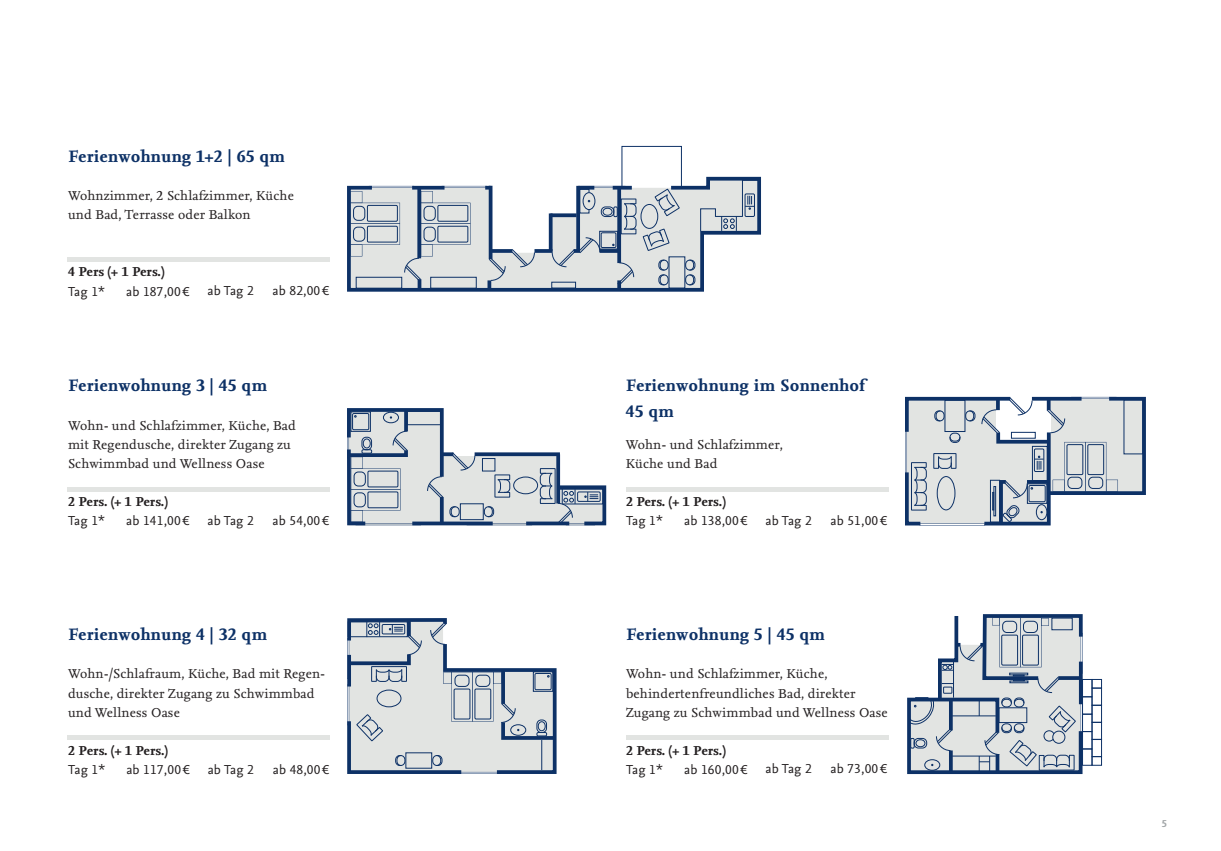
<style>
.page{position:relative;width:1221px;height:851px;background:#fff}
.page>*{position:absolute;margin:0;border:0;box-sizing:border-box;transform-origin:0 0}
.t1{font:700 17.25px/25.5px "Nexus Serif OT";letter-spacing:.02em;color:#0d3166}
.t2{font:13.5px/19.2px "Nexus Serif OT";letter-spacing:.01em;color:#231f20}
.t3{font:13.5px "Nexus Sans OT";letter-spacing:.01em;color:#231f20}
.t4{font:700 13.5px "Nexus Serif OT";letter-spacing:.01em;color:#231f20}
.t5{font:700 10.5px "Nexus Sans OT";color:#a3a7a9}
</style>
<div class="page">
<svg style="left:347px;top:618px;width:210px;height:156px"></svg>
<svg style="left:347px;top:175px;width:414px;height:117px"></svg>
<svg style="left:417px;top:281px;width:4px;height:10px"></svg>
<svg style="left:487px;top:280px;width:4px;height:10px"></svg>
<svg style="left:617px;top:285px;width:4px;height:5px"></svg>
<hr style="left:412px;top:186px;width:32px;height:3px;background:#0d3166">
<svg style="left:488px;top:186px;width:4px;height:71px"></svg>
<svg style="left:490px;top:249px;width:21px;height:4px"></svg>
<svg style="left:535px;top:249px;width:16px;height:4px"></svg>
<hr style="left:549px;top:213px;width:3px;height:38px;background:#0d3166">
<svg style="left:550px;top:213px;width:26px;height:4px"></svg>
<svg style="left:576px;top:186px;width:4px;height:51px"></svg>
<svg style="left:600px;top:249px;width:17px;height:4px"></svg>
<hr style="left:578px;top:186px;width:16px;height:3px;background:#0d3166">
<svg style="left:617px;top:262px;width:17px;height:23px"></svg>
<svg style="left:488px;top:257px;width:17px;height:24px"></svg>
<svg style="left:511px;top:249px;width:24px;height:18px"></svg>
<svg style="left:551px;top:237px;width:49px;height:30px"></svg>
<hr style="left:612px;top:186px;width:19px;height:3px;background:#0d3166">
<svg style="left:617px;top:189px;width:4px;height:74px"></svg>
<hr style="left:369px;top:186px;width:45px;height:2px;background:#0d3166">
<hr style="left:441px;top:186px;width:46px;height:2px;background:#0d3166">
<hr style="left:580px;top:186px;width:45px;height:2px;background:#0d3166">
<div style="left:621px;top:146px;width:60px;height:41px;border:1px solid #0d3166"></div>
<svg style="left:350px;top:191px;width:120px;height:90px"></svg>
<div style="left:367px;top:226px;width:30px;height:16px;border:1px solid #0d3166"></div>
<div style="left:353px;top:227px;width:12px;height:14px;border:1px solid #0d3166;border-radius:4px"></div>
<svg style="left:700px;top:180px;width:57px;height:52px"></svg>
<div style="left:640px;top:204px;width:18px;height:24px;border:1px solid #0d3166;border-radius:50%"></div>
<div style="left:660px;top:275px;width:8px;height:10px;border:1px solid #0d3166;border-radius:4px"></div>
<div style="left:660px;top:260px;width:8px;height:10px;border:1px solid #0d3166;border-radius:4px"></div>
<svg style="left:658px;top:260px;width:7px;height:25px"></svg>
<div style="left:685px;top:275px;width:8px;height:10px;border:1px solid #0d3166;border-radius:4px"></div>
<div style="left:685px;top:260px;width:8px;height:10px;border:1px solid #0d3166;border-radius:4px"></div>
<svg style="left:688px;top:260px;width:7px;height:25px"></svg>
<svg style="left:620px;top:198px;width:16px;height:36px"></svg>
<svg style="left:654px;top:189px;width:25px;height:27px"></svg>
<svg style="left:642px;top:228px;width:27px;height:23px"></svg>
<div style="left:583px;top:192px;width:12px;height:18px;border:1px solid #0d3166;border-radius:50%"></div>
<svg style="left:579px;top:189px;width:11px;height:24px"></svg>
<div style="left:599px;top:231px;width:18px;height:18px;border:1px solid #0d3166"></div>
<div style="left:601px;top:232px;width:15px;height:16px;border:1px solid #0d3166"></div>
<div style="left:356px;top:277px;width:46px;height:11px;border:1px solid #0d3166"></div>
<div style="left:430px;top:277px;width:46px;height:11px;border:1px solid #0d3166"></div>
<div style="left:601px;top:207px;width:13px;height:10px;border:1px solid #0d3166;border-radius:4px"></div>
<svg style="left:602px;top:208px;width:10px;height:8px"></svg>
<div style="left:613px;top:207px;width:4px;height:10px;border:1px solid #0d3166"></div>
<svg style="left:347px;top:408px;width:260px;height:118px"></svg>
<div style="left:362px;top:449px;width:10px;height:4px;border:1px solid #0d3166"></div>
<svg style="left:905px;top:396px;width:241px;height:129px"></svg>
<div style="left:1082px;top:679px;width:10px;height:17px;border:1px solid #0d3166"></div>
<div style="left:1091px;top:687px;width:10px;height:18px;border:1px solid #0d3166"></div>
<div style="left:1091px;top:704px;width:10px;height:18px;border:1px solid #0d3166"></div>
<div style="left:1091px;top:722px;width:10px;height:17px;border:1px solid #0d3166"></div>
<div style="left:1091px;top:739px;width:10px;height:17px;border:1px solid #0d3166"></div>
<div style="left:1091px;top:679px;width:10px;height:9px;border:1px solid #0d3166"></div>
<div style="left:1091px;top:756px;width:10px;height:9px;border:1px solid #0d3166"></div>
<div style="left:1082px;top:696px;width:10px;height:18px;border:1px solid #0d3166"></div>
<div style="left:1082px;top:714px;width:10px;height:17px;border:1px solid #0d3166"></div>
<div style="left:1082px;top:731px;width:10px;height:18px;border:1px solid #0d3166"></div>
<div style="left:1082px;top:748px;width:10px;height:17px;border:1px solid #0d3166"></div>
<svg style="left:907px;top:614px;width:177px;height:160px"></svg>
<hr style="left:68px;top:257px;width:262px;height:4px;background:#e2e4e2">
<hr style="left:68px;top:487px;width:262px;height:4px;background:#e2e4e2">
<hr style="left:626px;top:487px;width:262px;height:4px;background:#e2e4e2">
<div style="left:626px;top:735px;width:262px;height:5px;background:#e2e4e2"></div>
<div style="left:68px;top:735px;width:262px;height:5px;background:#e2e4e2"></div>
<p class="t1" style="left:68px;top:144px;width:218px">Ferienwohnung 1+2 | 65 qm</p>
<p class="t2" style="left:68px;top:186px;width:227px">Wohnzimmer, 2 Schlafzimmer, Küche und Bad, Terrasse oder Balkon</p>
<p class="t4" style="left:68px;top:264px;width:98px">4 Pers (+ 1 Pers.)</p>
<p class="t3" style="left:68px;top:283px;width:38px">Tag 1*</p>
<p class="t3" style="left:126px;top:283px;width:65px">ab 187,00 €</p>
<p class="t3" style="left:207px;top:283px;width:48px">ab Tag 2</p>
<p class="t3" style="left:273px;top:283px;width:58px">ab 82,00 €</p>
<p class="t1" style="left:68px;top:373px;width:200px">Ferienwohnung 3 | 45 qm</p>
<p class="t2" style="left:68px;top:416px;width:229px">Wohn- und Schlafzimmer, Küche, Bad mit Regendusche, direkter Zugang zu<br>Schwimmbad und Wellness Oase</p>
<p class="t4" style="left:68px;top:494px;width:101px">2 Pers. (+ 1 Pers.)</p>
<p class="t3" style="left:68px;top:513px;width:38px">Tag 1*</p>
<p class="t3" style="left:126px;top:513px;width:65px">ab 141,00 €</p>
<p class="t3" style="left:207px;top:513px;width:48px">ab Tag 2</p>
<p class="t3" style="left:273px;top:513px;width:58px">ab 54,00 €</p>
<p class="t1" style="left:68px;top:622px;width:200px">Ferienwohnung 4 | 32 qm</p>
<p class="t2" style="left:68px;top:664px;width:259px">Wohn-/Schlafraum, Küche, Bad mit Regen&shy;dusche, direkter Zugang zu Schwimmbad und Wellness Oase</p>
<p class="t4" style="left:68px;top:742px;width:101px">2 Pers. (+ 1 Pers.)</p>
<p class="t3" style="left:68px;top:761px;width:38px">Tag 1*</p>
<p class="t3" style="left:126px;top:761px;width:65px">ab 117,00 €</p>
<p class="t3" style="left:208px;top:761px;width:48px">ab Tag 2</p>
<p class="t3" style="left:273px;top:761px;width:58px">ab 48,00 €</p>
<p class="t1" style="left:625px;top:373px;width:240px">Ferienwohnung im Sonnenhof<br>45 qm</p>
<p class="t2" style="left:625px;top:435px;width:158px">Wohn- und Schlafzimmer,<br>Küche und Bad</p>
<p class="t4" style="left:626px;top:494px;width:101px">2 Pers. (+ 1 Pers.)</p>
<p class="t3" style="left:626px;top:513px;width:38px">Tag 1*</p>
<p class="t3" style="left:684px;top:513px;width:65px">ab 138,00 €</p>
<p class="t3" style="left:765px;top:513px;width:48px">ab Tag 2</p>
<p class="t3" style="left:830px;top:513px;width:58px">ab 51,00 €</p>
<p class="t1" style="left:626px;top:622px;width:200px">Ferienwohnung 5 | 45 qm</p>
<p class="t2" style="left:626px;top:664px;width:263px">Wohn- und Schlafzimmer, Küche, behindertenfreundliches Bad, direkter<br>Zugang zu Schwimmbad und Wellness Oase</p>
<p class="t4" style="left:626px;top:742px;width:101px">2 Pers. (+ 1 Pers.)</p>
<p class="t3" style="left:626px;top:761px;width:38px">Tag 1*</p>
<p class="t3" style="left:684px;top:761px;width:65px">ab 160,00 €</p>
<p class="t3" style="left:765px;top:761px;width:48px">ab Tag 2</p>
<p class="t3" style="left:830px;top:761px;width:58px">ab 73,00 €</p>
<p class="t5" style="left:1161px;top:817px;width:7px">5</p>
</div>
